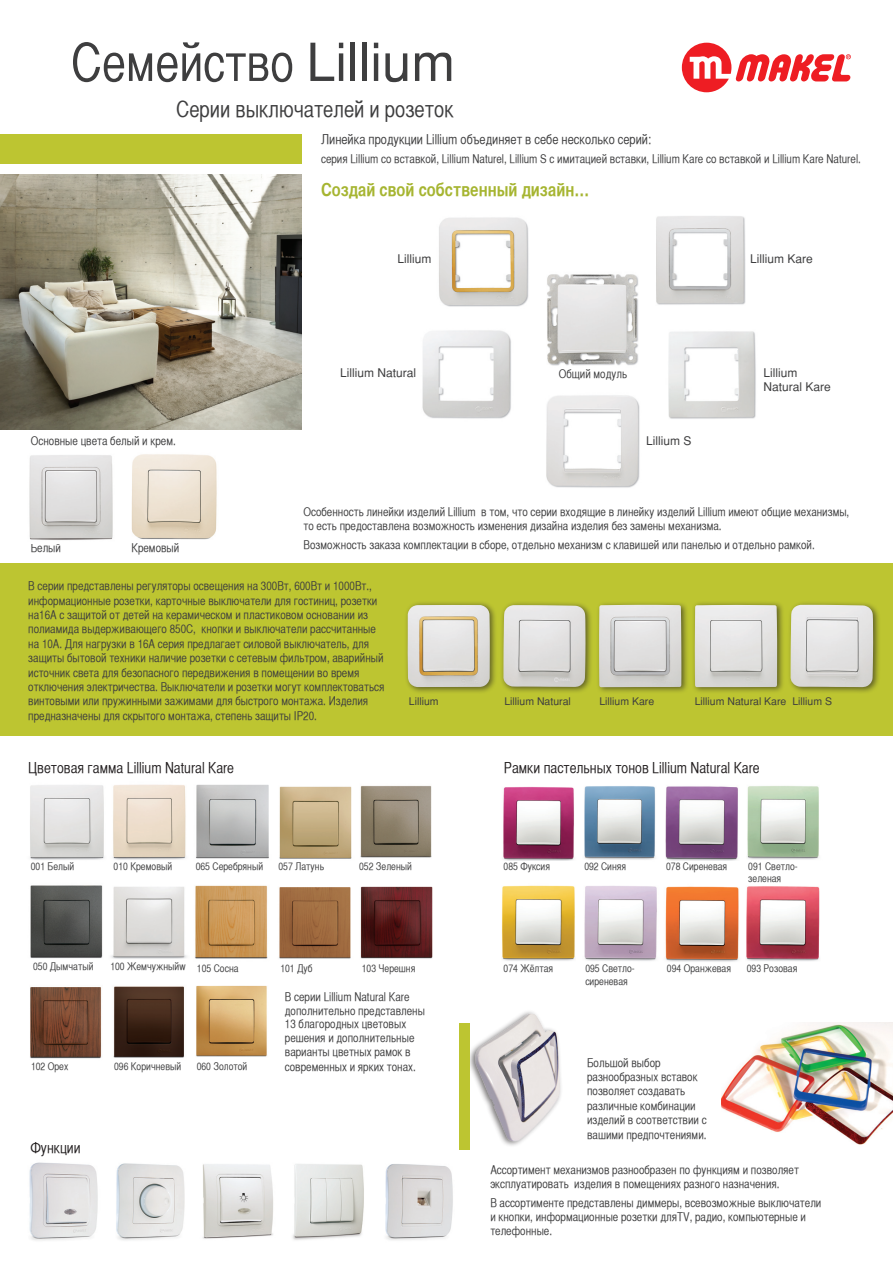
<style>
.page{position:relative;width:893px;height:1263px;background:#fff}
.page>*{position:absolute;margin:0;border:0;box-sizing:border-box;transform-origin:0 0}
.t1{font:52.5px "Helvetica CY Plain";color:#3e3e3f}
.t2{font:22.5px "Helvetica CY Plain";color:#3e3e3f}
.t3{font:18px "Helvetica CY Bold";color:#a6b531}
.t4{font:15px "Helvetica CY Plain";color:#231f20}
.t5{font:13.5px "Helvetica CY Plain";color:#3e3e3f}
.t6{font:12px/14.4px "Helvetica CY Plain";color:#3e3e3f}
.t7{font:12px "Helvetica Normal Tr";color:#3e3e3f}
.t8{font:10.5px/12px "Helvetica CY Plain";color:#3e3e3f}
.t9{font:10.5px "Helvetica Normal Tr";color:#3e3e3f}
.s1{font-family:"Helvetica Normal Tr"}
</style>
<div class="page">
<div style="left:0;top:563px;width:893px;height:173px;background:#bdc531"></div>
<img style="left:546px;top:395px;width:94px;height:93px">
<svg style="left:682px;top:43px;width:169px;height:49px"></svg>
<div style="left:787px;top:600px;width:94px;height:94px;background:#231f20;opacity:.6"></div>
<img style="left:791px;top:605px;width:82px;height:82px">
<div style="left:691px;top:600px;width:94px;height:94px;background:#231f20;opacity:.6"></div>
<img style="left:695px;top:605px;width:82px;height:82px">
<div style="left:595px;top:600px;width:94px;height:94px;background:#231f20;opacity:.6"></div>
<img style="left:599px;top:605px;width:83px;height:82px">
<div style="left:404px;top:600px;width:93px;height:94px;background:#231f20;opacity:.6"></div>
<img style="left:408px;top:605px;width:82px;height:82px">
<div style="left:500px;top:601px;width:93px;height:93px;background:#231f20;opacity:.6"></div>
<img style="left:503px;top:605px;width:82px;height:82px">
<img style="left:722px;top:1022px;width:171px;height:123px">
<img style="left:468px;top:1011px;width:93px;height:139px">
<img style="left:547px;top:274px;width:91px;height:92px">
<img style="left:656px;top:216px;width:90px;height:89px">
<img style="left:422px;top:330px;width:89px;height:89px">
<img style="left:668px;top:331px;width:88px;height:88px">
<img style="left:439px;top:217px;width:90px;height:90px">
<img style="left:0;top:175px;width:302px;height:254px">
<div style="left:0;top:135px;width:302px;height:29px;background:#bdc531"></div>
<div style="left:459px;top:1023px;width:11px;height:126px;background:#bdc531"></div>
<img style="left:116px;top:1163px;width:69px;height:77px">
<img style="left:385px;top:1164px;width:68px;height:76px">
<img style="left:29px;top:455px;width:84px;height:85px">
<img style="left:131px;top:454px;width:86px;height:86px">
<img style="left:292px;top:1164px;width:72px;height:76px">
<img style="left:30px;top:785px;width:74px;height:75px">
<img style="left:113px;top:986px;width:71px;height:72px">
<img style="left:113px;top:784px;width:73px;height:76px">
<img style="left:111px;top:887px;width:76px;height:72px">
<img style="left:196px;top:784px;width:73px;height:75px">
<img style="left:196px;top:985px;width:71px;height:72px">
<img style="left:279px;top:786px;width:73px;height:73px">
<img style="left:360px;top:785px;width:72px;height:73px">
<img style="left:30px;top:885px;width:73px;height:73px">
<img style="left:195px;top:885px;width:73px;height:74px">
<img style="left:279px;top:887px;width:72px;height:72px">
<img style="left:30px;top:987px;width:72px;height:72px">
<img style="left:360px;top:886px;width:73px;height:73px">
<img style="left:584px;top:886px;width:73px;height:75px">
<img style="left:665px;top:786px;width:73px;height:74px">
<img style="left:503px;top:787px;width:71px;height:73px">
<img style="left:584px;top:786px;width:71px;height:74px">
<img style="left:746px;top:886px;width:74px;height:75px">
<img style="left:665px;top:886px;width:74px;height:76px">
<img style="left:747px;top:786px;width:72px;height:74px">
<img style="left:502px;top:885px;width:73px;height:76px">
<img style="left:29px;top:1162px;width:69px;height:79px">
<img style="left:202px;top:1164px;width:71px;height:75px">
<p class="t1" style="left:71px;top:33px;width:386px">Семейство <span class="s1">Lillium</span></p>
<p class="t2" style="left:176px;top:97px;width:279px">Серии выключателей и розеток</p>
<p class="t5" style="left:321px;top:132px;width:332px">Линейка продукции Lillium объединяет в себе несколько серий:</p>
<p class="t6" style="left:321px;top:152px;width:541px">серия Lillium со вставкой, Lillium Naturel, Lillium S с имитацией вставки, Lillium Kare со вставкой и Lillium Kare Naturel.</p>
<p class="t3" style="left:321px;top:179px;width:270px">Создай свой собственный дизайн…</p>
<p class="t6" style="left:31px;top:434px;width:147px">Основные цвета белый и крем.</p>
<p class="t6" style="left:31px;top:541px;width:32px">Белый</p>
<p class="t6" style="left:131px;top:541px;width:49px">Кремовый</p>
<p class="t7" style="left:398px;top:251px;width:35px">Lillium</p>
<p class="t7" style="left:340px;top:365px;width:78px">Lillium Natural</p>
<p class="t6" style="left:559px;top:366px;width:70px">Общий модуль</p>
<p class="t7" style="left:646px;top:433px;width:47px">Lillium S</p>
<p class="t7" style="left:750px;top:251px;width:64px">Lillium Kare</p>
<p class="t7" style="left:763px;top:365px;width:35px">Lillium</p>
<p class="t7" style="left:763px;top:380px;width:69px">Natural Kare</p>
<p class="t6" style="left:303px;top:505px;width:547px">Особенность линейки изделий Lillium в том, что серии входящие в линейку изделий Lillium имеют общие механизмы, то есть предоставлена возможность изменения дизайна изделия без замены механизма.</p>
<p class="t6" style="left:303px;top:538px;width:513px">Возможность заказа комплектации в сборе, отдельно механизм с клавишей или панелью и отдельно рамкой.</p>
<p class="t6" style="left:28px;top:579px;width:358px">В серии представлены регуляторы освещения на 300Вт, 600Вт и 1000Вт., информационные розетки, карточные выключатели для гостиниц, розетки на16А с защитой от детей на керамическом и пластиковом основании из полиамида выдерживающего 850С, кнопки и выключатели рассчитанные на 10А. Для нагрузки в 16А серия предлагает силовой выключатель, для защиты бытовой техники наличие розетки с сетевым фильтром, аварийный источник света для безопасного передвижения в помещении во время отключения электричества. Выключатели и розетки могут комплектоваться винтовыми или пружинными зажимами для быстрого монтажа. Изделия предназначены для скрытого монтажа, степень защиты IP20.</p>
<p class="t9" style="left:409px;top:695px;width:31px">Lillium</p>
<p class="t9" style="left:504px;top:695px;width:68px">Lillium Natural</p>
<p class="t9" style="left:599px;top:695px;width:56px">Lillium Kare</p>
<p class="t9" style="left:792px;top:695px;width:41px">Lillium S</p>
<p class="t9" style="left:695px;top:695px;width:93px">Lillium Natural Kare</p>
<p class="t4" style="left:28px;top:759px;width:207px">Цветовая гамма Lillium Natural Kare</p>
<p class="t4" style="left:504px;top:759px;width:257px">Рамки пастельных тонов Lillium Natural Kare</p>
<p class="t8" style="left:31px;top:860px;width:45px">001 Белый</p>
<p class="t8" style="left:114px;top:860px;width:60px">010 Кремовый</p>
<p class="t8" style="left:196px;top:860px;width:69px">065 Серебряный</p>
<p class="t8" style="left:278px;top:860px;width:47px">057 Латунь</p>
<p class="t8" style="left:359px;top:860px;width:54px">052 Зеленый</p>
<p class="t8" style="left:504px;top:860px;width:48px">085 Фуксия</p>
<p class="t8" style="left:584px;top:860px;width:43px">092 Синяя</p>
<p class="t8" style="left:666px;top:860px;width:63px">078 Сиреневая</p>
<p class="t8" style="left:748px;top:860px;width:51px">091 Светло&shy;зеленая</p>
<p class="t8" style="left:33px;top:960px;width:62px">050 Дымчатый</p>
<p class="t8" style="left:197px;top:962px;width:43px">105 Сосна</p>
<p class="t8" style="left:280px;top:962px;width:34px">101 Дуб</p>
<p class="t8" style="left:110px;top:960px;width:77px">100 Жемчужныйw</p>
<p class="t8" style="left:362px;top:963px;width:55px">103 Черешня</p>
<p class="t8" style="left:504px;top:962px;width:51px">074 Жёлтая</p>
<p class="t8" style="left:747px;top:963px;width:52px">093 Розовая</p>
<p class="t8" style="left:585px;top:962px;width:51px;line-height:12.6px">095 Светло&shy;сиреневая</p>
<p class="t8" style="left:667px;top:963px;width:66px">094 Оранжевая</p>
<p class="t8" style="left:31px;top:1061px;width:39px">102 Орех</p>
<p class="t4" style="left:30px;top:1139px;width:52px">Функции</p>
<p class="t8" style="left:114px;top:1061px;width:69px">096 Коричневый</p>
<p class="t8" style="left:197px;top:1061px;width:52px">060 Золотой</p>
<p class="t6" style="left:285px;top:990px;width:142px;line-height:13.8px">В серии Lillium Natural Kare дополнительно представлены<br>13 благородных цветовых решения и дополнительные варианты цветных рамок в современных и ярких тонах.</p>
<p class="t6" style="left:587px;top:1055px;width:121px">Большой выбор разнообразных вставок позволяет создавать различные комбинации изделий в соответствии с вашими предпочтениями.</p>
<p class="t6" style="left:490px;top:1162px;width:310px">Ассортимент механизмов разнообразен по функциям и позволяет эксплуатировать изделия в помещениях разного назначения.</p>
<p class="t6" style="left:490px;top:1195px;width:333px">В ассортименте представлены диммеры, всевозможные выключатели и кнопки, информационные розетки дляTV, радио, компьютерные и телефонные.</p>
</div>
